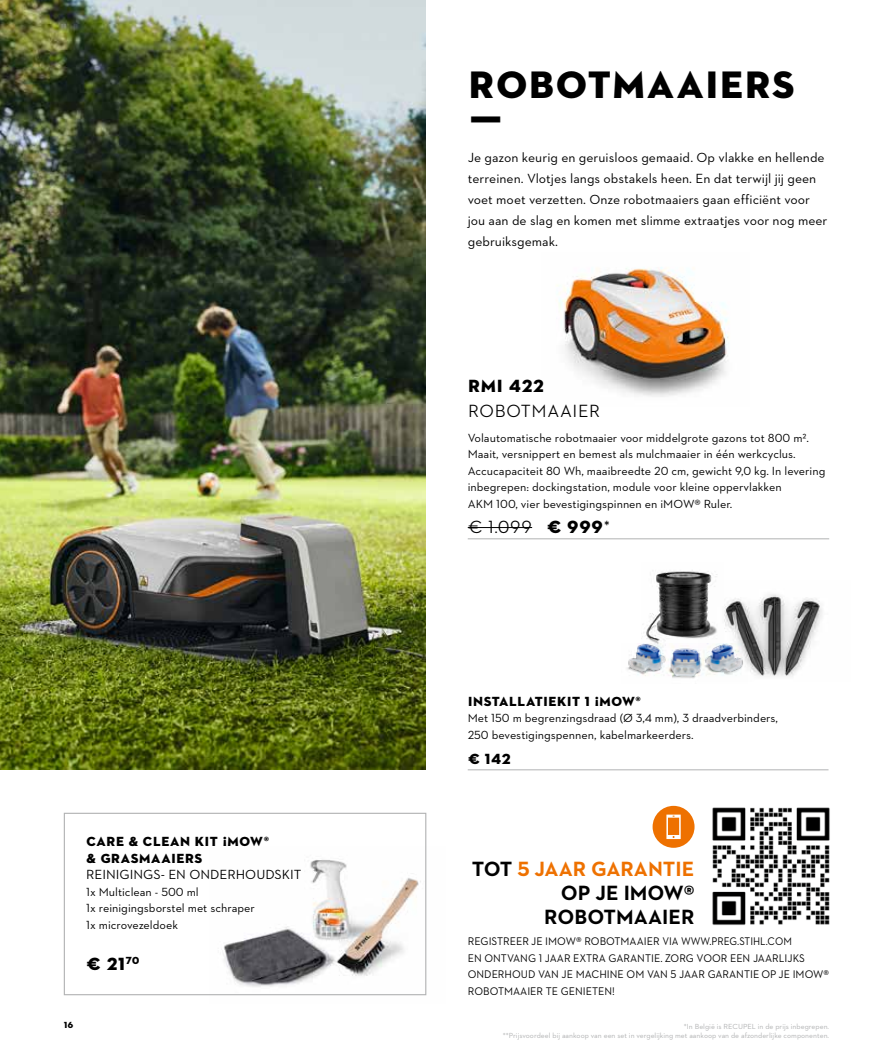
<style>
.page{position:relative;width:893px;height:1063px;background:#fff}
.page>*{position:absolute;margin:0;border:0;box-sizing:border-box;transform-origin:0 0}
.t1{font:39px/45px "STIHL Contraface Display Titling";color:#000}
.t2{font:700 21px/24px "STIHL Contraface Text";color:#000;text-align:right}
.t3{font:500 18px "STIHL Contraface Display";color:#000}
.t4{font:18px "STIHL Contraface Display Titling";color:#000}
.t5{font:15px "STIHL Contraface Display Titling";color:#000}
.t6{font:13.5px/21px "STIHL Contraface Text";color:#000}
.t7{font:13.5px/16.5px "STIHL Contraface Display Titling";color:#000}
.t8{font:12px/16.5px "STIHL Contraface Text";color:#000}
.t9{font:11.25px/16.5px "STIHL Contraface Text";color:#000;scale:.95 1}
.t10{font:9px "STIHL Contraface Display Titling";color:#000}
.t11{font:7.5px/9px "STIHL Contraface Text";color:#b1b2b3;text-align:right}
.s1{font-family:"STIHL Contraface Display Titling";font-weight:400}
.s2{color:#ee7100}
</style>
<div class="page">
<img style="left:557px;top:267px;width:172px;height:130px">
<hr style="left:468px;top:538px;width:361px;height:1px;background:#b1b2b3">
<hr style="left:468px;top:527px;width:64px;height:1px;background:#000">
<img style="left:712px;top:807px;width:118px;height:118px">
<div style="left:653px;top:806px;width:41px;height:42px;background:#ee7100;border-radius:50%"></div>
<svg style="left:666px;top:815px;width:15px;height:24px"></svg>
<hr style="left:468px;top:769px;width:360px;height:1px;background:#b1b2b3">
<img style="left:642px;top:570px;width:75px;height:73px">
<img style="left:627px;top:643px;width:72px;height:36px">
<img style="left:699px;top:581px;width:123px;height:95px">
<img style="left:0;top:0;width:425px;height:770px">
<img style="left:209px;top:847px;width:218px;height:149px">
<div style="left:64px;top:813px;width:362px;height:182px;border:1px solid #b1b2b3"></div>
<h1 class="t1" style="left:468px;top:62px;width:329px">ROBOTMAAIERS<br>Ƒ</h1>
<p class="t6" style="left:468px;top:147px;width:361px">Je gazon keurig en geruisloos gemaaid. Op vlakke en hellende terreinen. Vlotjes langs obstakels heen. En dat terwijl jij geen voet moet verzetten. Onze robotmaaiers gaan efficiënt voor jou aan de slag en komen met slimme extraatjes voor nog meer gebruiksgemak.</p>
<h3 class="t4" style="left:468px;top:375px;width:78px">RMI 422</h3>
<h3 class="t3" style="left:468px;top:401px;width:134px">ROBOTMAAIER</h3>
<p class="t8" style="left:468px;top:429px;width:359px">Volautomatische robotmaaier voor middelgrote gazons tot 800 m².<br>Maait, versnippert en bemest als mulchmaaier in één werkcyclus.<br>Accucapaciteit 80 Wh, maaibreedte 20 cm, gewicht 9,0 kg. In levering inbegrepen: dockingstation, module voor kleine oppervlakken<br>AKM 100, vier bevestigingspinnen en iMOW® Ruler.</p>
<h3 class="t3" style="left:468px;top:517px;width:144px">€ 1.099 <span class="s1">€ 999</span>*</h3>
<p class="t7" style="left:86px;top:833px;width:185px">CARE &amp; CLEAN KIT ¡MOW® &amp; GRASMAAIERS</p>
<p class="t6" style="left:86px;top:864px;width:217px">REINIGINGS- EN ONDERHOUDSKIT</p>
<p class="t8" style="left:86px;top:883px;width:170px">1x Multiclean - 500 ml<br>1x reinigingsborstel met schraper<br>1x microvezeldoek</p>
<h3 class="t4" style="left:86px;top:952px;width:55px">€ 21<sup>70</sup></h3>
<p class="t7" style="left:468px;top:693px;width:175px">INSTALLATIEKIT 1 ¡MOW®</p>
<p class="t8" style="left:468px;top:710px;width:312px">Met 150 m begrenzingsdraad (Ø 3,4 mm), 3 draadverbinders,<br>250 bevestigingspennen, kabelmarkeerders.</p>
<p class="t5" style="left:468px;top:749px;width:45px">€ 142</p>
<h2 class="t2" style="left:472px;top:857px;width:224px">TOT <span class="s2">5 JAAR GARANTIE<br></span>OP JE IMOW®<br>ROBOTMAAIER</h2>
<p class="t9" style="left:468px;top:933px;width:382px">REGISTREER JE IMOW® ROBOTMAAIER VIA WWW.PREG.STIHL.COM<br>EN ONTVANG 1 JAAR EXTRA GARANTIE. ZORG VOOR EEN JAARLIJKS ONDERHOUD VAN JE MACHINE OM VAN 5 JAAR GARANTIE OP JE IMOW® ROBOTMAAIER TE GENIETEN!</p>
<p class="t10" style="left:64px;top:1019px;width:11px">16</p>
<p class="t11" style="left:503px;top:1022px;width:328px">*In België is RECUPEL in de prijs inbegrepen.<br>**Prijsvoordeel bij aankoop van een set in vergelijking met aankoop van de afzonderlijke componenten.</p>
</div>
